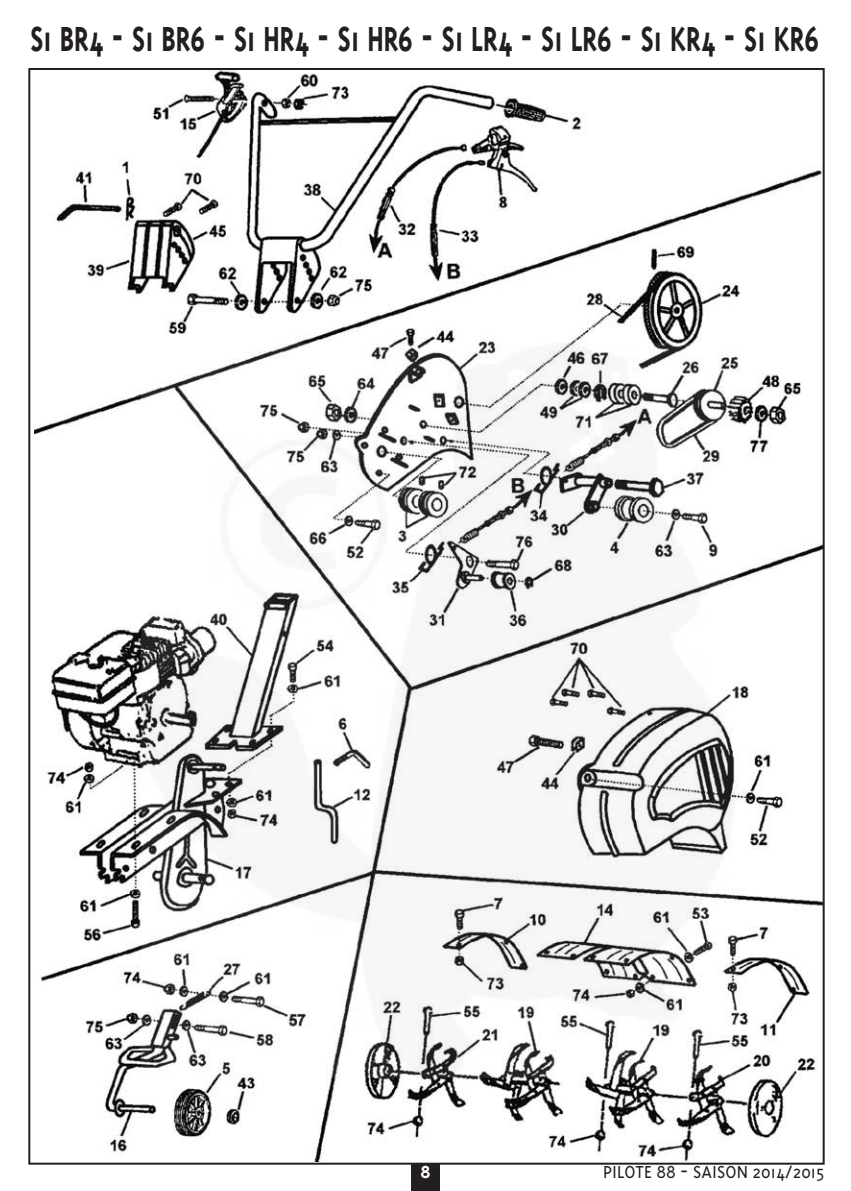
<style>
.page{position:relative;width:851px;height:1191px;background:#fff}
.page>*{position:absolute;margin:0;border:0;box-sizing:border-box;transform-origin:0 0}
.titre_caracteristiqu{font:700 40px "Triplex";color:#231f20;scale:.75 1}
.t1{font:300 20px "Triplex";color:#231f20}
.Normal_e{font:700 20px "Triplex";color:#fff}
</style>
<div class="page">
<img style="left:34px;top:71px;width:787px;height:1089px">
<div style="left:411px;top:1162px;width:28px;height:28px;background:#231f20"></div>
<img style="left:142px;top:343px;width:595px;height:734px">
<p class="titre_caracteristiqu" style="left:30px;top:16px;width:1052px">S1 BR4 - S1 BR6 - S1 HR4 - S1 HR6 - S1 LR4 - S1 LR6 - S1 KR4 - S1 KR6</p>
<p class="Normal_e" style="left:420px;top:1160px;width:12px">8</p>
<p class="t1" style="left:603px;top:1160px;width:223px">PILOTE 88 - SAISON 2014/2015</p>
</div>
